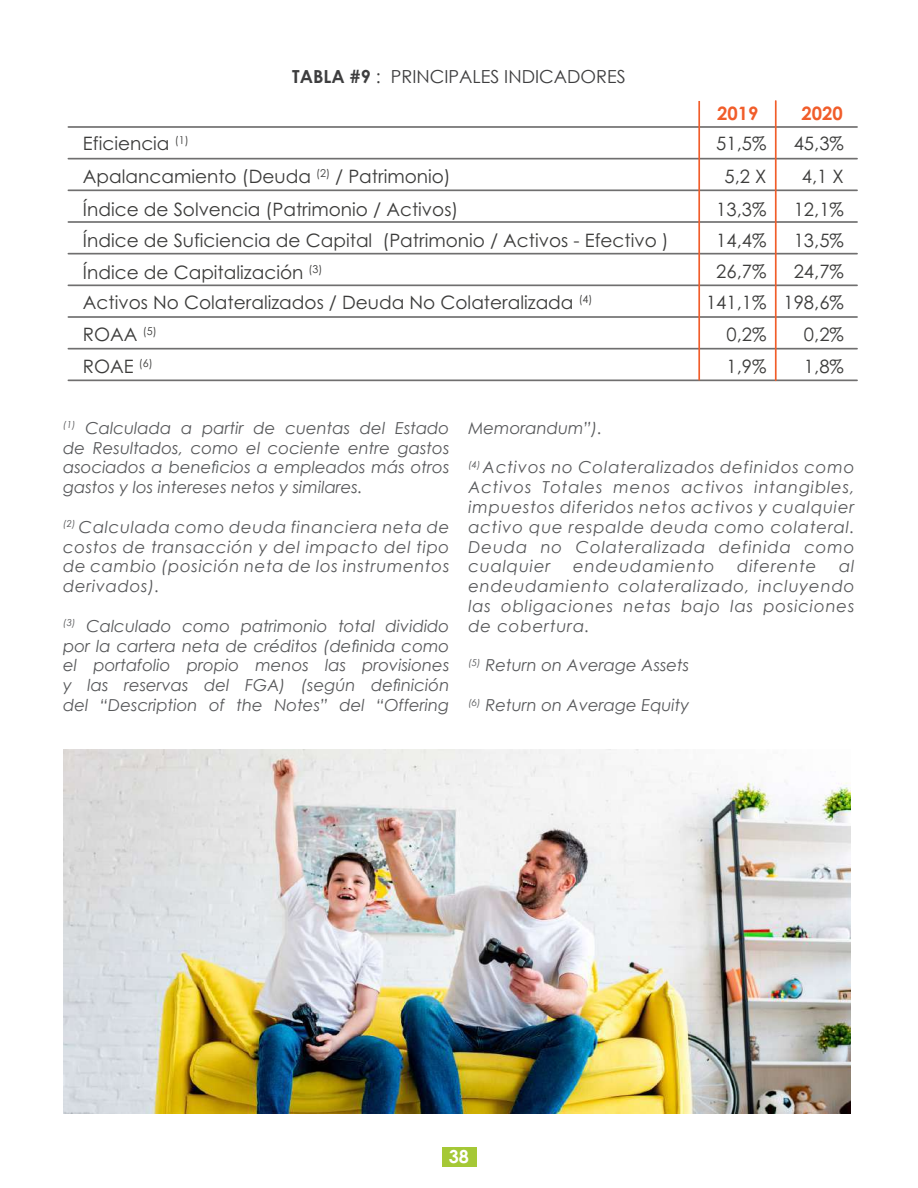
<style>
.page{position:relative;width:918px;height:1188px;background:#fff}
.page>*{position:absolute;margin:0;border:0;box-sizing:border-box;transform-origin:0 0}
.t1{font:18.45px/31.5px "Century Gothic";color:#3c3c3b;text-align:center}
.t2{font:700 18.45px "Century Gothic";color:#f15d2a}
.t3{font:18px "Century Gothic";color:#3e3e3f}
.t4{font:700 18px "Century Gothic";color:#fff}
.t5{font:italic 16.5px/19.8px "Century Gothic";letter-spacing:.04em;color:#57585a;text-align:justify}
.t6{font:italic 16.5px "Century Gothic";color:#57585a}
.s1{font-weight:700}
</style>
<div class="page">
<div style="left:442px;top:1148px;width:34px;height:19px;background:#a5c836"></div>
<img style="left:64px;top:749px;width:786px;height:365px">
<hr style="left:68px;top:126px;width:789px;height:2px;background:#706f6f">
<hr style="left:68px;top:158px;width:789px;height:1px;background:#706f6f">
<hr style="left:68px;top:189px;width:789px;height:2px;background:#706f6f">
<hr style="left:68px;top:221px;width:789px;height:2px;background:#706f6f">
<hr style="left:68px;top:253px;width:789px;height:2px;background:#706f6f">
<hr style="left:68px;top:284px;width:789px;height:2px;background:#706f6f">
<hr style="left:68px;top:316px;width:789px;height:2px;background:#706f6f">
<hr style="left:68px;top:380px;width:789px;height:1px;background:#706f6f">
<hr style="left:68px;top:348px;width:789px;height:2px;background:#706f6f">
<hr style="left:698px;top:101px;width:2px;height:279px;background:#f15d2a">
<hr style="left:775px;top:101px;width:2px;height:279px;background:#f15d2a">
<p class="t3" style="left:292px;top:64px;width:335px"><span class="s1">TABLA #9</span> : PRINCIPALES INDICADORES</p>
<p class="t2" style="left:717px;top:99px;width:43px">2019</p>
<p class="t2" style="left:801px;top:99px;width:43px">2020</p>
<p class="t1" style="left:83px;top:128px;width:107px">Eficiencia <sup>(1)</sup></p>
<p class="t1" style="left:794px;top:127px;width:52px;line-height:32.8px">45,3%<br>4,1 X<br>12,1%</p>
<p class="t1" style="left:783px;top:225px;width:62px;text-align:right">13,5%<br>24,7%<br>198,6%<br>0,2%<br>1,8%</p>
<p class="t1" style="left:716px;top:127px;width:52px;line-height:32.8px">51,5%<br>5,2 X<br>13,3%</p>
<p class="t1" style="left:706px;top:225px;width:62px;text-align:right">14,4%<br>26,7%<br>141,1%<br>0,2%<br>1,9%</p>
<p class="t1" style="left:83px;top:160px;width:377px;line-height:32.8px;text-align:left">Apalancamiento (Deuda <sup>(2)</sup> / Patrimonio)<br>Índice de Solvencia (Patrimonio / Activos)</p>
<p class="t1" style="left:83px;top:225px;width:587px;text-align:left">Índice de Suficiencia de Capital (Patrimonio / Activos - Efectivo )<br>Índice de Capitalización <sup>(3)</sup></p>
<p class="t1" style="left:83px;top:286px;width:511px">Activos No Colateralizados / Deuda No Colateralizada <sup>(4)</sup></p>
<p class="t1" style="left:83px;top:319px;width:75px">ROAA <sup>(5)</sup></p>
<p class="t1" style="left:83px;top:351px;width:71px">ROAE <sup>(6)</sup></p>
<p class="t5" style="left:63px;top:418px;width:388px"><sup>(1)</sup> Calculada a partir de cuentas del Estado de Resultados, como el cociente entre gastos asociados a beneficios a empleados más otros gastos y los intereses netos y similares.</p>
<p class="t5" style="left:63px;top:517px;width:388px"><sup>(2)</sup> Calculada como deuda financiera neta de costos de transacción y del impacto del tipo de cambio (posición neta de los instrumentos derivados).</p>
<p class="t5" style="left:63px;top:616px;width:388px"><sup>(3)</sup> Calculado como patrimonio total dividido por la cartera neta de créditos (definida como el portafolio propio menos las provisiones y las reservas del FGA) (según definición del “Description of the Notes” del “Offering</p>
<p class="t6" style="left:468px;top:416px;width:135px">Memorandum”).</p>
<p class="t5" style="left:468px;top:457px;width:388px"><sup>(4)</sup> Activos no Colateralizados definidos como Activos Totales menos activos intangibles, impuestos diferidos netos activos y cualquier activo que respalde deuda como colateral.<br>Deuda no Colateralizada definida como cualquier</p>
<p class="t5" style="left:573px;top:556px;width:143px">endeudamiento</p>
<p class="t5" style="left:737px;top:556px;width:81px">diferente</p>
<p class="t5" style="left:468px;top:556px;width:388px;text-indent:371px">al endeudamiento colateralizado, incluyendo las obligaciones netas bajo las posiciones de cobertura.</p>
<p class="t6" style="left:468px;top:654px;width:222px"><sup>(5)</sup> Return on Average Assets</p>
<p class="t6" style="left:468px;top:694px;width:222px"><sup>(6)</sup> Return on Average Equity</p>
<p class="t4" style="left:449px;top:1142px;width:22px">38</p>
</div>
